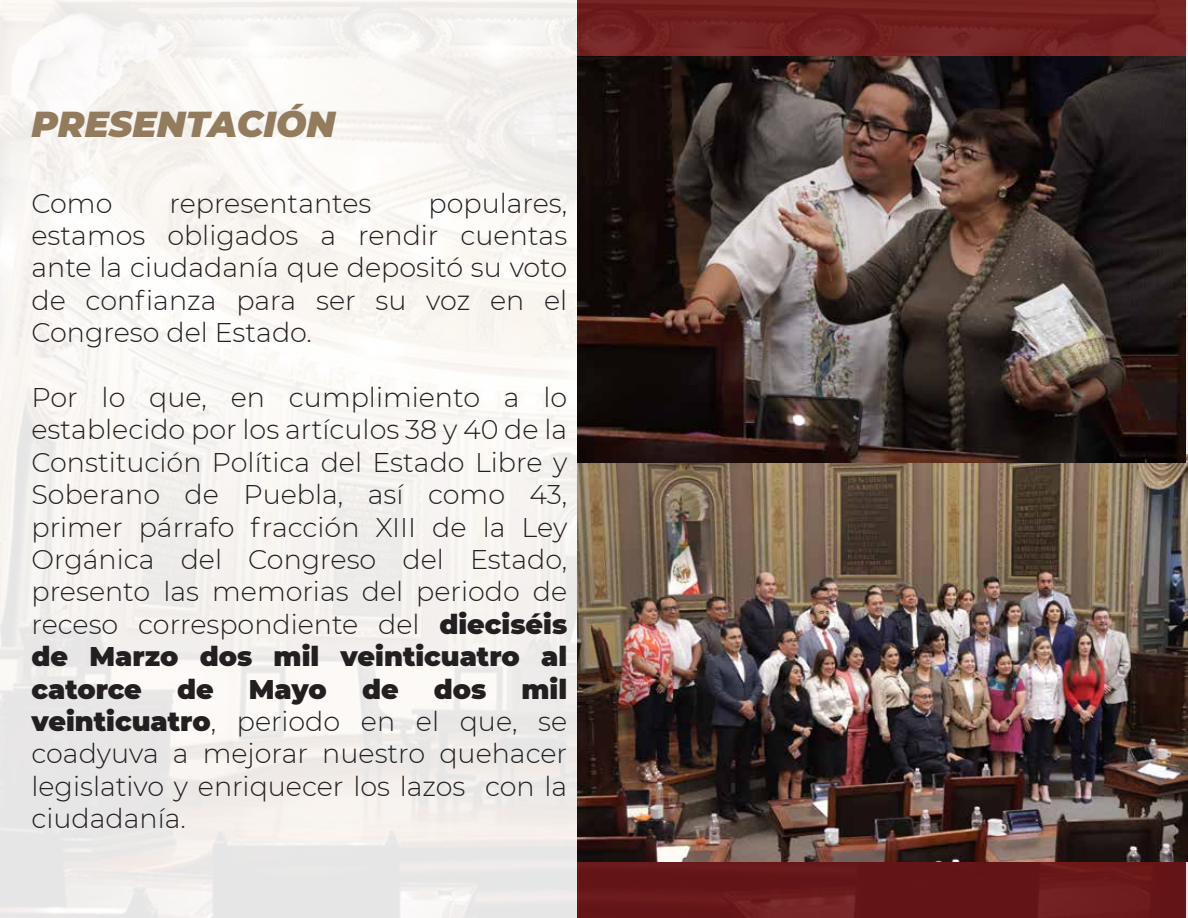
<style>
.page{position:relative;width:1188px;height:918px;background:#fff}
.page>*{position:absolute;margin:0;border:0;box-sizing:border-box;transform-origin:0 0}
.t1{font:italic 900 36px "Montserrat";color:#937c5d}
.t2{font:300 27px/32.4px "Montserrat";color:#231f20;text-align:justify}
.t3{font:900 27px "Montserrat";color:#231f20}
.s1{font-weight:900}
</style>
<div class="page">
<img style="left:0;top:1px;width:1188px;height:916px">
<img style="left:577px;top:454px;width:611px;height:407px">
<img style="left:577px;top:57px;width:609px;height:405px">
<h1 class="t1" style="left:32px;top:97px;width:306px">PRESENTACIÓN</h1>
<p class="t2" style="left:32px;top:186px;width:537px;text-indent:397px">populares, estamos obligados a rendir cuentas ante la ciudadanía que depositó su voto de confianza para ser su voz en el Congreso del Estado.</p>
<p class="t2" style="left:32px;top:380px;width:537px">Por lo que, en cumplimiento a lo establecido por los artículos 38 y 40 de la Constitución Política del Estado Libre y Soberano de Puebla, así como 43, primer párrafo fracción XIII de la Ley Orgánica del Congreso del Estado, presento las memorias del periodo de receso correspondiente del <span class="s1">dieciséis de Marzo dos mil veinticuatro al catorce</span></p>
<p class="t2" style="left:32px;top:186px;width:82px">Como</p>
<p class="t2" style="left:169px;top:186px;width:204px">representantes</p>
<p class="t2" style="left:32px;top:672px;width:537px;text-indent:490px"><span class="s1">mil veinticuatro</span>, periodo en el que, se coadyuva a mejorar nuestro quehacer legislativo y enriquecer los lazos con la ciudadanía.</p>
<p class="t3" style="left:177px;top:669px;width:38px">de</p>
<p class="t3" style="left:249px;top:669px;width:80px">Mayo</p>
<p class="t3" style="left:362px;top:669px;width:38px">de</p>
<p class="t3" style="left:434px;top:669px;width:54px">dos</p>
</div>
